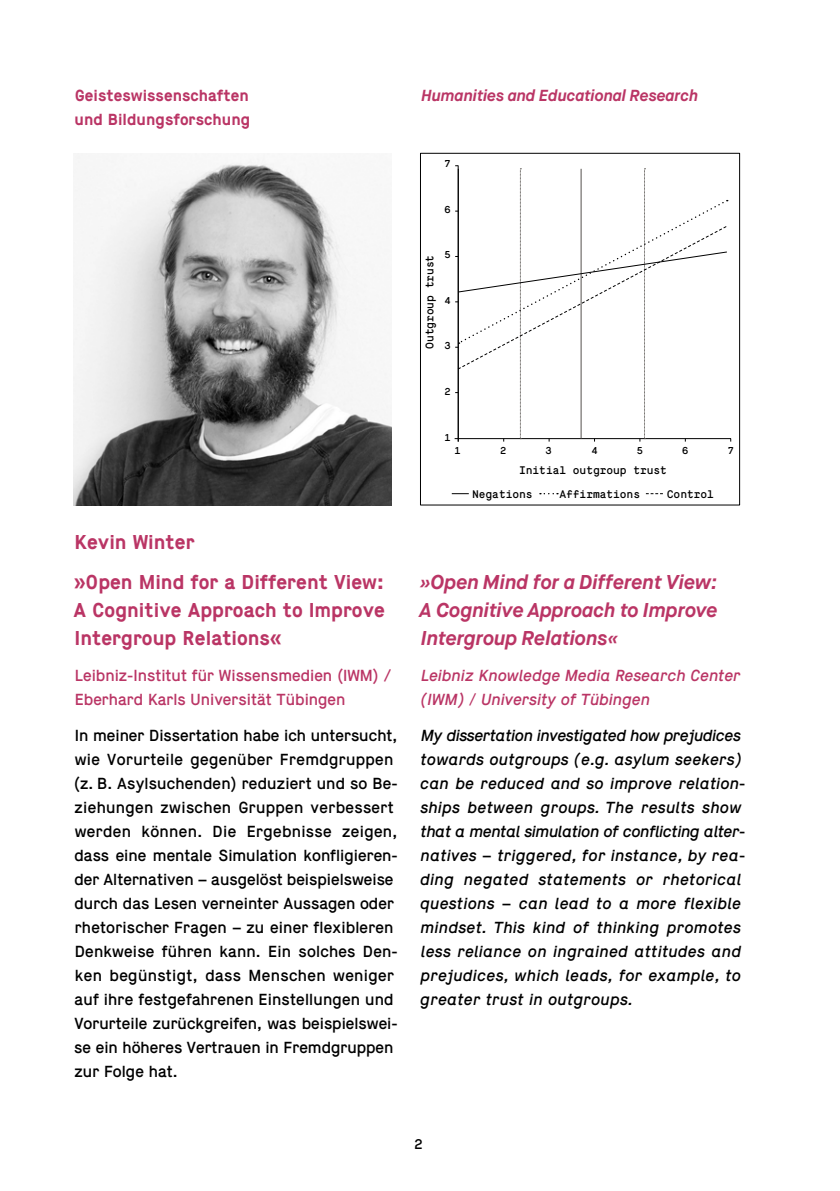
<style>
.page{position:relative;width:840px;height:1191px;background:#fff}
.page>*{position:absolute;margin:0;border:0;box-sizing:border-box;transform-origin:0 0}
.t1{font:700 20px/40px "Maison";color:#ba3565}
.t2{font:italic 700 20px/28px "Maison Neue";color:#ba3565;text-align:justify}
.t3{font:16px/24px "Maison";letter-spacing:.01em;color:#000}
.t4{font:italic 16px/24px "Maison";letter-spacing:.02em;color:#000}
.t5{font:16px/24px "Maison";color:#ba3565}
.t6{font:italic 16px/24px "Maison";color:#ba3565}
.t7{font:700 16px/24px "Maison";color:#ba3565}
.t8{font:italic 700 16px "Maison Neue";color:#ba3565}
.t9{font:14px "Maison Mono";color:#000}
.t10{font:11px/24px "Maison Mono";letter-spacing:-.01em;color:#000}
.t11{font:10px "Maison Mono";color:#000}
</style>
<div class="page">
<div style="left:420px;top:153px;width:319px;height:352px;border:1px solid #000"></div>
<svg style="left:451px;top:493px;width:17px;height:1px"></svg>
<svg style="left:645px;top:493px;width:17px;height:1px"></svg>
<hr style="left:454px;top:438px;width:276px;height:1px;background:#000">
<svg style="left:455px;top:165px;width:276px;height:276px"></svg>
<img style="left:74px;top:153px;width:317px;height:352px">
<p class="t7" style="left:75px;top:84px;width:177px">Geisteswissenschaften und Bildungsforschung</p>
<p class="t1" style="left:73px;top:522px;width:311px">Kevin Winter<br>»Open Mind for a Different View:</p>
<p class="t1" style="left:74px;top:596px;width:313px;line-height:28px">A Cognitive Approach to Improve<br>Intergroup Relations«</p>
<p class="t5" style="left:75px;top:664px;width:318px">Leibniz-Institut für Wissensmedien (IWM) /<br>Eberhard Karls Universität Tübingen</p>
<p class="t3" style="left:74px;top:724px;width:325px">In meiner Dissertation habe ich untersucht, wie Vorurteile gegenüber Fremdgruppen (z. B. Asylsuchenden) reduziert und so Be&shy;ziehungen zwischen Gruppen verbessert werden können. Die Ergebnisse zeigen, dass eine mentale Simulation konfligieren&shy;der Alternativen – ausgelöst beispielsweise durch das Lesen verneinter Aussagen oder rhetorischer Fragen – zu einer flexibleren Denkweise führen kann. Ein solches Den&shy;ken begünstigt, dass Menschen weniger auf ihre festgefahrenen Einstellungen und Vorurteile zurückgreifen, was beispielswei&shy;se ein höheres Vertrauen in Fremdgruppen zur Folge hat.</p>
<p class="t8" style="left:421px;top:85px;width:278px">Humanities and Educational Research</p>
<p class="t11" style="left:444px;top:158px;width:8px">7</p>
<p class="t11" style="left:444px;top:204px;width:8px">6</p>
<p class="t10" style="left:417px;top:349px;width:96px;rotate:-90deg">Outgroup trust</p>
<p class="t11" style="left:444px;top:249px;width:8px">5</p>
<p class="t11" style="left:444px;top:295px;width:8px">4</p>
<p class="t11" style="left:444px;top:340px;width:8px">3</p>
<p class="t11" style="left:444px;top:385px;width:8px">2</p>
<p class="t11" style="left:444px;top:432px;width:8px">1</p>
<p class="t11" style="left:454px;top:444px;width:8px">1</p>
<p class="t11" style="left:500px;top:444px;width:8px">2</p>
<p class="t11" style="left:545px;top:444px;width:8px">3</p>
<p class="t11" style="left:591px;top:444px;width:8px">4</p>
<p class="t11" style="left:636px;top:444px;width:8px">5</p>
<p class="t11" style="left:681px;top:444px;width:8px">6</p>
<p class="t11" style="left:727px;top:444px;width:8px">7</p>
<p class="t10" style="left:472px;top:458px;width:196px;text-indent:47px">Initial outgroup trust<br>Negations</p>
<p class="t10" style="left:559px;top:482px;width:82px">Affirmations</p>
<p class="t10" style="left:666px;top:482px;width:49px">Control</p>
<p class="t2" style="left:419px;top:568px;width:299px">»Open Mind for a Different View:<br>A Cognitive Approach to Improve Intergroup Relations«</p>
<p class="t6" style="left:420px;top:664px;width:321px">Leibniz Knowledge Media Research Center (IWM) / University of Tübingen</p>
<p class="t4" style="left:420px;top:724px;width:326px">My dissertation investigated how prejudices towards outgroups (e.g. asylum seekers) can be reduced and so improve relation&shy;ships between groups. The results show that a mental simulation of conflicting alter&shy;natives – triggered, for instance, by rea&shy;ding negated statements or rhetorical questions – can lead to a more flexible mindset. This kind of thinking promotes less reliance on ingrained attitudes and prejudices, which leads, for example, to greater trust in outgroups.</p>
<p class="t9" style="left:414px;top:1136px;width:10px">2</p>
</div>
